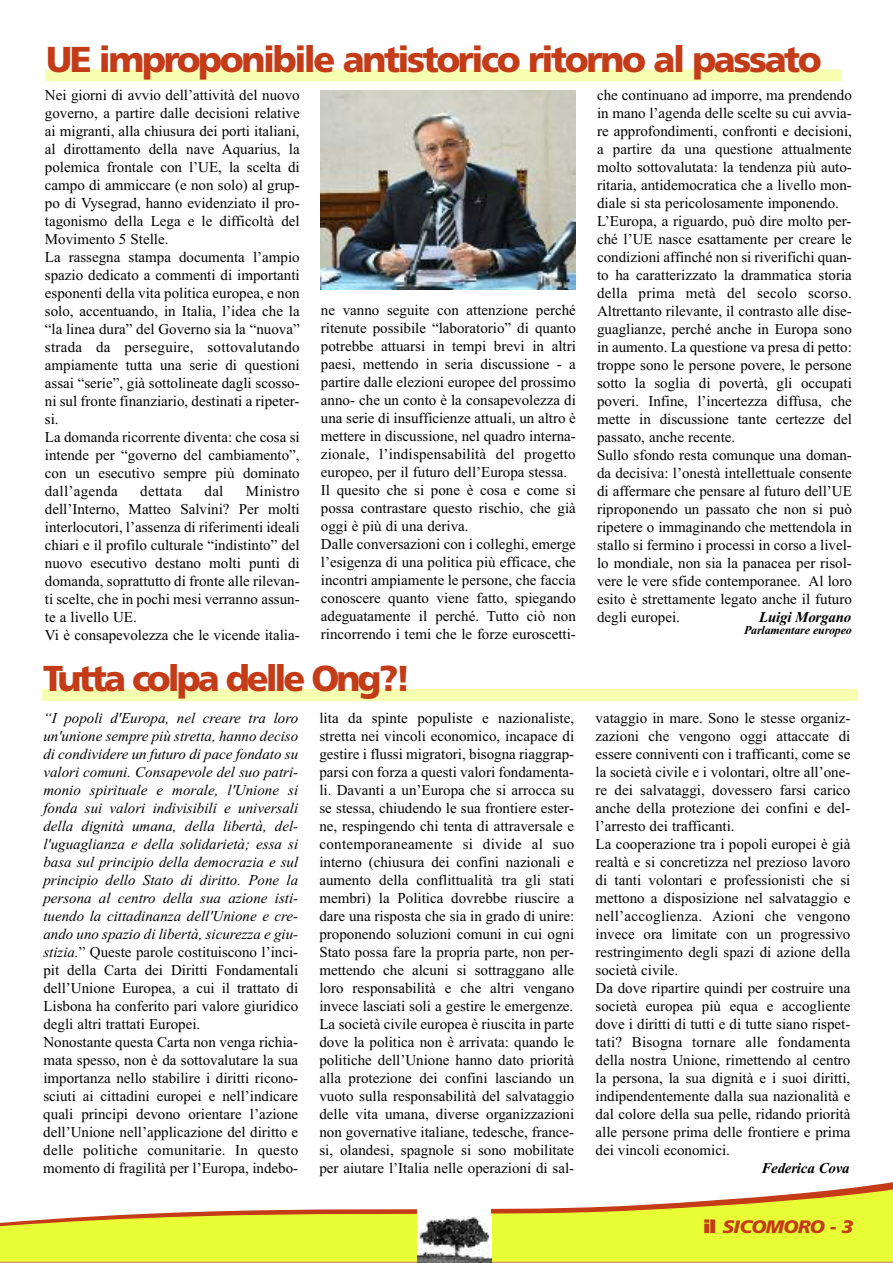
<style>
.page{position:relative;width:893px;height:1263px;background:#fff}
.page>*{position:absolute;margin:0;border:0;box-sizing:border-box;transform-origin:0 0}
.t1{font:900 36px "Frutiger";letter-spacing:-.065em;color:#c33b17}
.t2{font:900 36px "Frutiger";letter-spacing:-.085em;color:#c33b17}
.t3{font:italic 900 18px "Frutiger";letter-spacing:-.035em;color:#c33b17;scale:1.07 1}
.t4{font:15px/18px "Times New Roman";color:#000}
.t5{font:italic 15px/18px "Times New Roman";color:#000}
.t6{font:italic 700 15px "Times New Roman";letter-spacing:-.015em;color:#000}
.t7{font:15px "Times New Roman";letter-spacing:.02em;color:#000}
.t8{font:italic 700 12px "Times New Roman";letter-spacing:-.015em;color:#000}
.s1{font-style:normal}
</style>
<div class="page">
<svg style="left:0;top:1189px;width:893px;height:73px;fill:#e9fd37"></svg>
<div style="left:417px;top:1208px;width:74px;height:55px;background:#fff"></div>
<img style="left:417px;top:1216px;width:74px;height:46px">
<div style="left:45px;top:69px;width:796px;height:12px;background:#f6feaf"></div>
<div style="left:42px;top:689px;width:816px;height:12px;background:#f6feaf"></div>
<img style="left:321px;top:90px;width:255px;height:199px">
<h1 class="t1" style="left:46px;top:45px;width:777px">UE improponibile antistorico ritorno al passato</h1>
<p class="t4" style="left:45px;top:86px;width:256px">Nei giorni di avvio dell’attività del nuovo governo, a partire dalle decisioni relative ai migranti, alla chiusura dei porti italiani, al dirottamento della nave Aquarius, la polemica frontale con l’UE, la scelta di campo di ammiccare (e non solo) al grup&shy;po di Vysegrad, hanno evidenziato il pro&shy;tagonismo della Lega e le difficoltà del Movimento 5 Stelle.<br>La rassegna stampa documenta l’ampio spazio dedicato a commenti di importanti esponenti della vita politica europea, e non solo, accentuando, in Italia, l’idea che la “la linea dura” del Governo sia la “nuova” strada da perseguire, sottovalutando ampiamente tutta una serie di questioni assai “serie”, già sottolineate dagli scosso&shy;ni sul fronte finanziario, destinati a ripeter&shy;si.<br>La domanda ricorrente diventa: che cosa si intende per “governo del cambiamento”, con un esecutivo sempre più dominato dall’agenda</p>
<p class="t4" style="left:45px;top:482px;width:256px;text-indent:201px">Ministro dell’Interno, Matteo Salvini? Per molti interlocutori, l’assenza di riferimenti ideali chiari e il profilo culturale “indistinto” del nuovo esecutivo destano molti punti di domanda, soprattutto di fronte alle rilevan&shy;ti scelte, che in pochi mesi verranno assun&shy;te a livello UE.<br>Vi è consapevolezza che le vicende italia-</p>
<p class="t7" style="left:140px;top:482px;width:43px">dettata</p>
<p class="t4" style="left:205px;top:482px;width:20px">dal</p>
<p class="t4" style="left:321px;top:301px;width:256px">ne vanno seguite con attenzione perché ritenute possibile “laboratorio” di quanto potrebbe attuarsi in tempi brevi in altri paesi, mettendo in seria discussione - a partire dalle elezioni europee del prossimo anno- che un conto è la consapevolezza di una serie di insufficienze attuali, un altro è mettere in discussione, nel quadro interna&shy;zionale, l’indispensabilità del progetto europeo, per il futuro dell’Europa stessa.<br>Il quesito che si pone è cosa e come si possa contrastare questo rischio, che già oggi è più di una deriva.<br>Dalle conversazioni con i colleghi, emerge l’esigenza di una politica più efficace, che incontri ampiamente le persone, che faccia conoscere quanto viene fatto, spiegando adeguatamente il perché. Tutto ciò non rincorrendo i temi che le forze euroscetti-</p>
<h1 class="t2" style="left:43px;top:664px;width:370px">Tutta colpa delle Ong?!</h1>
<p class="t4" style="left:597px;top:86px;width:256px">che continuano ad imporre, ma prendendo in mano l’agenda delle scelte su cui avvia&shy;re approfondimenti, confronti e decisioni, a partire da una questione attualmente molto sottovalutata: la tendenza più auto&shy;ritaria, antidemocratica che a livello mon&shy;diale si sta pericolosamente imponendo.<br>L’Europa, a riguardo, può dire molto per&shy;ché l’UE nasce esattamente per creare le condizioni affinché non si riverifichi quan&shy;to ha caratterizzato la drammatica storia della prima metà del secolo scorso.<br>Altrettanto rilevante, il contrasto alle dise&shy;guaglianze, perché anche in Europa sono in aumento. La questione va presa di petto: troppe sono le persone povere, le persone sotto la soglia di povertà, gli occupati poveri. Infine, l’incertezza diffusa, che mette in discussione tante certezze del passato, anche recente.<br>Sullo sfondo resta comunque una doman&shy;da decisiva: l’onestà intellettuale consente di affermare che pensare al futuro dell’UE riproponendo un passato che non si può ripetere o immaginando che mettendola in stallo si fermino i processi in corso a livel&shy;lo mondiale, non sia la panacea per risol&shy;vere le vere sfide contemporanee. Al loro esito è strettamente legato anche il futuro degli europei.</p>
<p class="t6" style="left:759px;top:608px;width:94px">Luigi Morgano</p>
<p class="t8" style="left:744px;top:623px;width:109px">Parlamentare europeo</p>
<p class="t5" style="left:43px;top:709px;width:256px">“I popoli d'Europa, nel creare tra loro un'unione sempre più stretta, hanno deciso di condividere un futuro di pace fondato su valori comuni. Consapevole del suo patri&shy;monio spirituale e morale, l'Unione si fonda sui valori indivisibili e universali della dignità umana, della libertà, del&shy;l'uguaglianza e della solidarietà; essa si basa sul principio della democrazia e sul principio dello Stato di diritto. Pone la persona al centro della sua azione isti&shy;tuendo la cittadinanza dell'Unione e cre&shy;ando uno spazio di libertà, sicurezza e giu&shy;stizia.<span class="s1">” Queste parole costituiscono l’inci&shy;pit della Carta dei Diritti Fondamentali dell’Unione Europea, a cui il trattato di Lisbona ha conferito pari valore giuridico degli altri trattati Europei.<br>Nonostante questa Carta non venga richia&shy;mata spesso, non è da sottovalutare la sua importanza nello stabilire i diritti ricono&shy;sciuti ai cittadini europei e nell’indicare quali principi devono orientare l’azione dell’Unione nell’applicazione del diritto e delle politiche comunitarie. In questo momento di fragilità per l’Europa, indebo-</span></p>
<p class="t4" style="left:319px;top:709px;width:256px;text-align:justify">lita da spinte populiste e nazionaliste, stretta nei vincoli economico, incapace di gestire i flussi migratori, bisogna riaggrap&shy;parsi con forza a questi valori fondamenta&shy;li. Davanti a un’Europa che si arrocca su se stessa, chiudendo le sua frontiere ester&shy;ne, respingendo chi tenta di attraversale e contemporaneamente si divide al suo interno (chiusura dei confini nazionali e aumento della conflittualità tra gli stati membri) la Politica dovrebbe riuscire a dare una risposta che sia in grado di unire: proponendo soluzioni comuni in cui ogni Stato possa fare la propria parte, non per&shy;mettendo che alcuni si sottraggano alle loro responsabilità e che altri vengano invece lasciati soli a gestire le emergenze.<br>La società civile europea è riuscita in parte dove la politica non è arrivata: quando le politiche dell’Unione hanno dato priorità alla protezione dei confini lasciando un vuoto sulla responsabilità del salvataggio delle vita umana, diverse organizzazioni non governative italiane, tedesche, france&shy;si, olandesi, spagnole si sono mobilitate per aiutare l’Italia nelle operazioni di sal-</p>
<p class="t4" style="left:595px;top:709px;width:256px">vataggio in mare. Sono le stesse organiz&shy;zazioni che vengono oggi attaccate di essere conniventi con i trafficanti, come se la società civile e i volontari, oltre all’one&shy;re dei salvataggi, dovessero farsi carico anche della protezione dei confini e del&shy;l’arresto dei trafficanti.<br>La cooperazione tra i popoli europei è già realtà e si concretizza nel prezioso lavoro di tanti volontari e professionisti che si mettono a disposizione nel salvataggio e nell’accoglienza. Azioni che vengono invece ora limitate con un progressivo restringimento degli spazi di azione della società civile.<br>Da dove ripartire quindi per costruire una società europea più equa e accogliente dove i diritti di tutti e di tutte siano rispet&shy;tati? Bisogna tornare alle fondamenta della nostra Unione, rimettendo al centro la persona, la sua dignità e i suoi diritti, indipendentemente dalla sua nazionalità e dal colore della sua pelle, ridando priorità alle persone prima delle frontiere e prima dei vincoli economici.</p>
<p class="t6" style="left:761px;top:1159px;width:90px">Federica Cova</p>
<p class="t3" style="left:704px;top:1219px;width:141px"><span class="s1">il</span> SICOMORO - 3</p>
</div>
